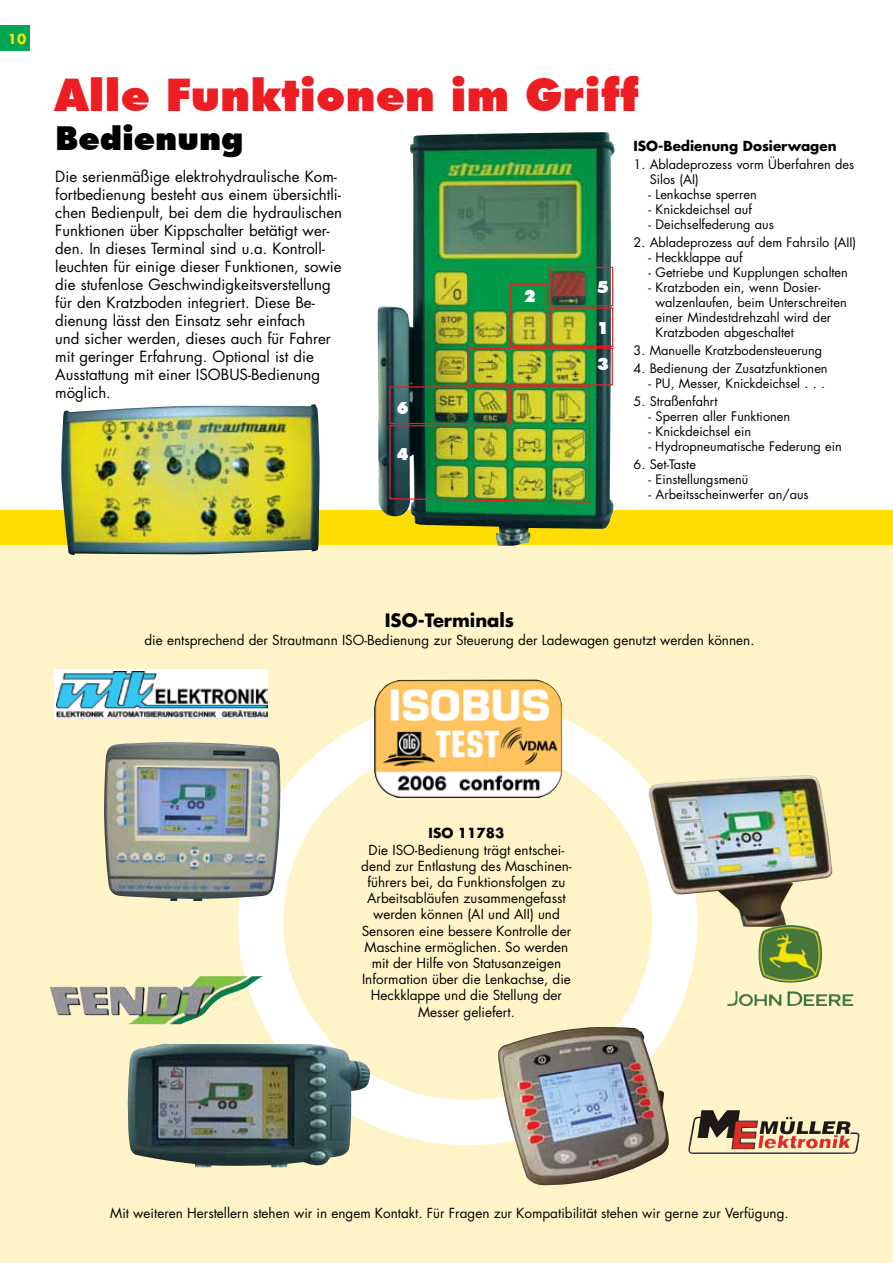
<style>
.page{position:relative;width:893px;height:1263px;background:#fff}
.page>*{position:absolute;margin:0;border:0;box-sizing:border-box;transform-origin:0 0}
.t1{font:900 45px "Futura BT";color:#ed1d24}
.t2{font:900 33px "Futura BT";color:#000}
.t3{font:700 18px "Futura";color:#000}
.t4{font:900 16.95px "Futura BT";color:#fff}
.t5{font:15px/18px "Futura";color:#000}
.t6{font:13.5px/16.2px "Futura";color:#000;text-align:center}
.t7{font:700 13.5px "Futura";color:#000}
.t8{font:700 13.5px "Futura";color:#fd0}
.t9{font:12.75px/15px "Futura";color:#000}
</style>
<div class="page">
<div style="left:0;top:544px;width:893px;height:719px;background:#fff4c8"></div>
<div style="left:0;top:26px;width:30px;height:25px;background:#00a651"></div>
<div style="left:0;top:510px;width:893px;height:34px;background:#fd0"></div>
<img style="left:61px;top:404px;width:259px;height:151px">
<div style="left:238px;top:699px;width:459px;height:446px;border:45px solid #fff;border-radius:50%"></div>
<img style="left:688px;top:1110px;width:172px;height:44px">
<div style="left:54px;top:669px;width:214px;height:50px;background:#fff"></div>
<img style="left:57px;top:671px;width:210px;height:47px">
<img style="left:498px;top:1027px;width:172px;height:158px">
<img style="left:127px;top:1044px;width:244px;height:123px">
<img style="left:104px;top:742px;width:177px;height:159px">
<img style="left:374px;top:680px;width:188px;height:118px">
<img style="left:377px;top:132px;width:239px;height:414px">
<div style="left:510px;top:284px;width:38px;height:63px;border:1px solid #ed1d24"></div>
<div style="left:550px;top:307px;width:63px;height:40px;border:1px solid #ed1d24"></div>
<div style="left:467px;top:348px;width:146px;height:37px;border:1px solid #ed1d24"></div>
<img style="left:389px;top:386px;width:202px;height:117px">
<div style="left:550px;top:267px;width:63px;height:39px;border:1px solid #ed1d24"></div>
<img style="left:50px;top:976px;width:214px;height:48px">
<img style="left:648px;top:775px;width:185px;height:152px">
<img style="left:727px;top:925px;width:126px;height:82px">
<p class="t8" style="left:8px;top:30px;width:20px">10</p>
<h1 class="t1" style="left:55px;top:67px;width:585px">Alle Funktionen im Griff</h1>
<h2 class="t2" style="left:55px;top:119px;width:190px">Bedienung</h2>
<p class="t7" style="left:634px;top:137px;width:204px">ISO-Bedienung Dosierwagen</p>
<p class="t9" style="left:650px;top:157px;width:206px;text-indent:-16px">1. Abladeprozess vorm Überfahren des<br>Silos (AI)</p>
<p class="t9" style="left:649px;top:187px;width:110px">- Lenkachse sperren</p>
<p class="t9" style="left:649px;top:202px;width:105px">- Knickdeichsel auf</p>
<p class="t9" style="left:649px;top:217px;width:127px">- Deichselfederung aus</p>
<p class="t9" style="left:634px;top:235px;width:224px">2. Abladeprozess auf dem Fahrsilo (AII)</p>
<p class="t9" style="left:649px;top:250px;width:96px">- Heckklappe auf</p>
<p class="t9" style="left:649px;top:265px;width:201px">- Getriebe und Kupplungen schalten</p>
<p class="t9" style="left:656px;top:280px;width:193px;text-indent:-7px">- Kratzboden ein, wenn Dosier&shy;walzenlaufen, beim Unterschreiten einer Mindestdrehzahl wird der<br>Kratzboden abgeschaltet</p>
<p class="t9" style="left:634px;top:343px;width:190px">3. Manuelle Kratzbodensteuerung</p>
<p class="t9" style="left:634px;top:361px;width:196px">4. Bedienung der Zusatzfunktionen</p>
<p class="t9" style="left:649px;top:376px;width:178px">- PU, Messer, Knickdeichsel . . .</p>
<p class="t9" style="left:634px;top:394px;width:85px">5. Straßenfahrt</p>
<p class="t9" style="left:649px;top:409px;width:143px">- Sperren aller Funktionen</p>
<p class="t9" style="left:649px;top:424px;width:104px">- Knickdeichsel ein</p>
<p class="t9" style="left:649px;top:439px;width:195px">- Hydropneumatische Federung ein</p>
<p class="t9" style="left:634px;top:457px;width:64px">6. Set-Taste</p>
<p class="t9" style="left:649px;top:472px;width:101px">- Einstellungsmenü</p>
<p class="t9" style="left:649px;top:487px;width:162px">- Arbeitsscheinwerfer an/aus</p>
<p class="t5" style="left:55px;top:167px;width:288px">Die serienmäßige elektrohydraulische Kom&shy;fortbedienung besteht aus einem übersichtli&shy;chen Bedienpult, bei dem die hydraulischen Funktionen über Kippschalter betätigt wer&shy;den. In dieses Terminal sind u.a. Kontroll&shy;leuchten für einige dieser Funktionen, sowie die stufenlose Geschwindigkeitsverstellung für den Kratzboden integriert. Diese Be&shy;dienung lässt den Einsatz sehr einfach<br>und sicher werden, dieses auch für Fahrer mit geringer Erfahrung. Optional ist die Ausstattung mit einer ISOBUS-Bedienung möglich.</p>
<h3 class="t4" style="left:597px;top:277px;width:13px">5</h3>
<h3 class="t4" style="left:524px;top:286px;width:13px">2</h3>
<h3 class="t4" style="left:597px;top:317px;width:13px">1</h3>
<h3 class="t4" style="left:597px;top:354px;width:13px">3</h3>
<h3 class="t4" style="left:397px;top:398px;width:13px">6</h3>
<h3 class="t4" style="left:397px;top:443px;width:13px">4</h3>
<h3 class="t3" style="left:385px;top:607px;width:131px">ISO-Terminals</h3>
<p class="t6" style="left:145px;top:631px;width:611px">die entsprechend der Strautmann ISO-Bedienung zur Steuerung der Ladewagen genutzt werden können.</p>
<p class="t7" style="left:429px;top:824px;width:77px">ISO 11783</p>
<p class="t6" style="left:361px;top:841px;width:212px">Die ISO-Bedienung trägt entschei&shy;dend zur Entlastung des Maschinen&shy;führers bei, da Funktionsfolgen zu<br>Arbeitsabläufen zusammengefasst werden können (AI und AII) und<br>Sensoren eine bessere Kontrolle der<br>Maschine ermöglichen. So werden mit der Hilfe von Statusanzeigen<br>Information über die Lenkachse, die<br>Heckklappe und die Stellung der<br>Messer geliefert.</p>
<p class="t6" style="left:110px;top:1205px;width:680px">Mit weiteren Herstellern stehen wir in engem Kontakt. Für Fragen zur Kompatibilität stehen wir gerne zur Verfügung.</p>
</div>
